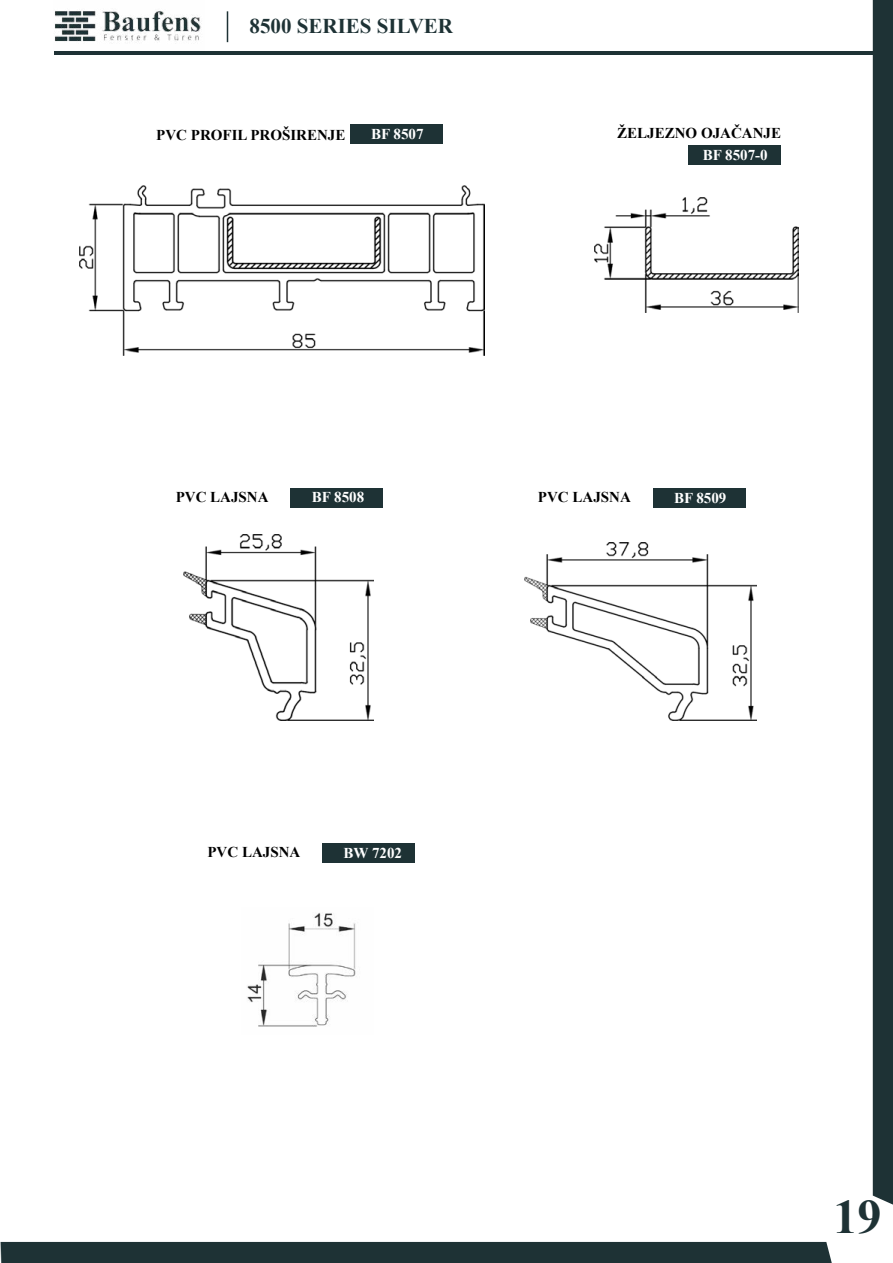
<style>
.page{position:relative;width:893px;height:1263px;background:#fff}
.page>*{position:absolute;margin:0;border:0;box-sizing:border-box;transform-origin:0 0}
.t1{font:700 48px "Times New Roman";color:#1e3235}
.t2{font:700 21px "Times New Roman";color:#1e3235}
.t3{font:700 15px "Times New Roman";color:#000}
.t4{font:700 15px "Times New Roman";color:#fff}
</style>
<div class="page">
<hr style="left:54px;top:51px;width:839px;height:3px;background:#1e3235">
<img style="left:54px;top:10px;width:147px;height:32px">
<hr style="left:227px;top:11px;width:1px;height:31px;background:#1e3235">
<div style="left:873px;top:0;width:20px;height:1205px;background:#1e3235"></div>
<div style="left:0;top:1242px;width:832px;height:21px;background:#1e3235"></div>
<img style="left:79px;top:185px;width:406px;height:171px">
<img style="left:595px;top:198px;width:204px;height:115px">
<div style="left:350px;top:124px;width:92px;height:20px;background:#1e3235"></div>
<div style="left:688px;top:145px;width:92px;height:20px;background:#1e3235"></div>
<img style="left:183px;top:534px;width:191px;height:186px">
<div style="left:291px;top:488px;width:92px;height:20px;background:#1e3235"></div>
<img style="left:524px;top:542px;width:232px;height:179px">
<div style="left:653px;top:489px;width:92px;height:19px;background:#1e3235"></div>
<div style="left:323px;top:843px;width:92px;height:20px;background:#1e3235"></div>
<img style="left:247px;top:912px;width:109px;height:115px">
<h2 class="t2" style="left:250px;top:11px;width:205px">8500 SERIES SILVER</h2>
<p class="t3" style="left:156px;top:124px;width:191px">PVC PROFIL PROŠIRENJE</p>
<p class="t4" style="left:371px;top:123px;width:54px">BF 8507</p>
<p class="t3" style="left:617px;top:122px;width:165px">ŽELJEZNO OJAČANJE</p>
<p class="t4" style="left:703px;top:144px;width:66px">BF 8507-0</p>
<p class="t3" style="left:176px;top:486px;width:94px">PVC LAJSNA</p>
<p class="t4" style="left:312px;top:486px;width:54px">BF 8508</p>
<p class="t3" style="left:538px;top:486px;width:94px">PVC LAJSNA</p>
<p class="t4" style="left:674px;top:487px;width:54px">BF 8509</p>
<p class="t3" style="left:207px;top:841px;width:94px">PVC LAJSNA</p>
<p class="t4" style="left:344px;top:842px;width:60px">BW 7202</p>
<h1 class="t1" style="left:833px;top:1182px;width:49px">19</h1>
</div>
